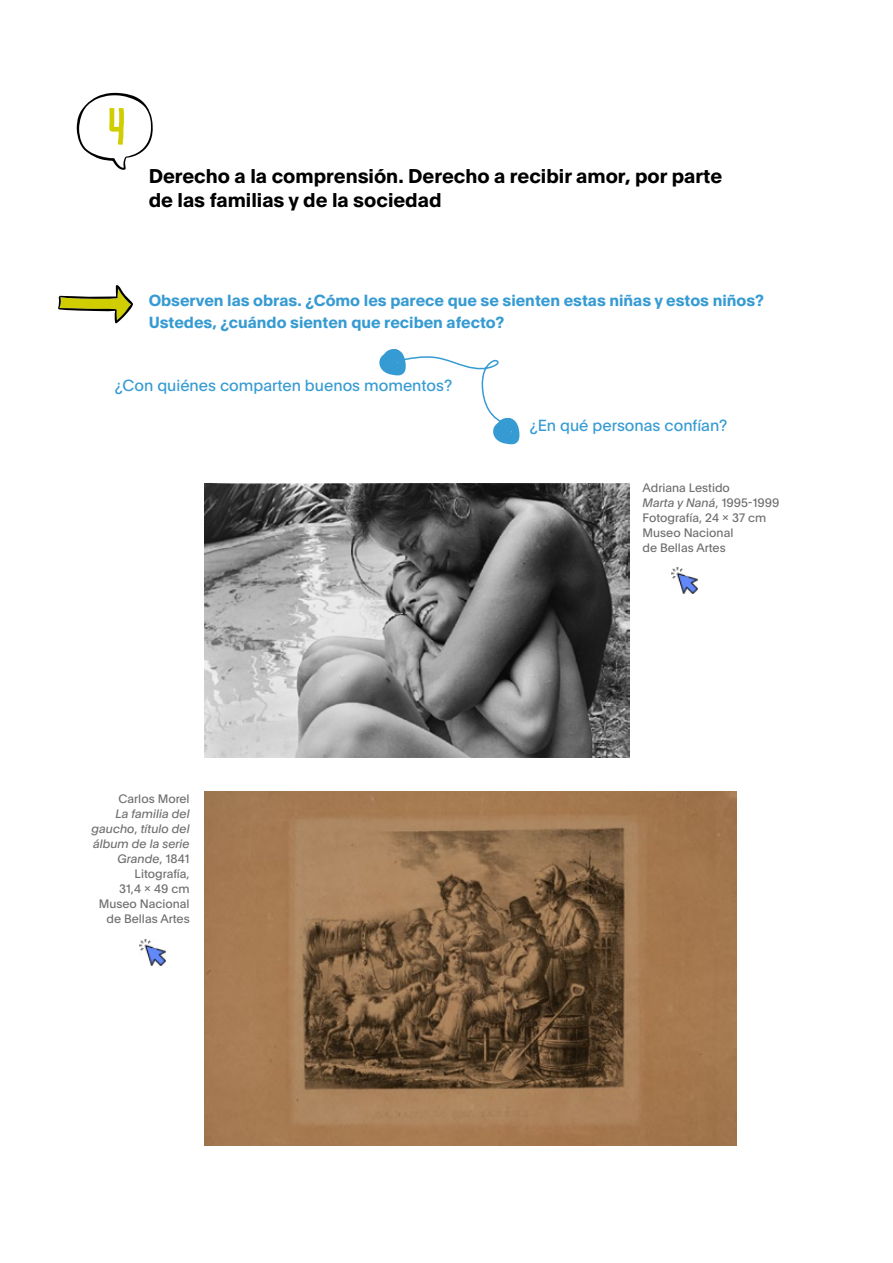
<style>
.page{position:relative;width:893px;height:1263px;background:#fff}
.page>*{position:absolute;margin:0;border:0;box-sizing:border-box;transform-origin:0 0}
.t1{font:50.4px "Something Looks Natural";color:#d0ce00}
.t2{font:700 19.5px/24px "Plain";color:#000}
.t3{font:700 15.75px/22.5px "Plain";color:#369bd3}
.t4{font:15.75px "Plain";color:#369bd3}
.t5{font:12px/15px "Plain";color:#706f6f}
.s1{font-style:italic}
</style>
<div class="page">
<img style="left:672px;top:568px;width:26px;height:26px">
<img style="left:140px;top:939px;width:26px;height:26px">
<svg style="left:76px;top:92px;width:77px;height:78px"></svg>
<svg style="left:58px;top:285px;width:75px;height:38px"></svg>
<img style="left:205px;top:792px;width:532px;height:353px">
<img style="left:205px;top:483px;width:425px;height:274px">
<svg style="left:379px;top:349px;width:140px;height:95px"></svg>
<h1 class="t1" style="left:106px;top:96px;width:23px">4</h1>
<h2 class="t2" style="left:149px;top:163px;width:575px">Derecho a la comprensión. Derecho a recibir amor, por parte de las familias y de la sociedad</h2>
<h3 class="t3" style="left:149px;top:288px;width:617px">Observen las obras. ¿Cómo les parece que se sienten estas niñas y estos niños?<br>Ustedes, ¿cuándo sienten que reciben afecto?</h3>
<h3 class="t4" style="left:115px;top:374px;width:339px">¿Con quiénes comparten buenos momentos?</h3>
<h3 class="t4" style="left:530px;top:414px;width:199px">¿En qué personas confían?</h3>
<p class="t5" style="left:642px;top:479px;width:138px">Adriana Lestido<br><span class="s1">Marta y Naná</span>, 1995-1999<br>Fotografía, 24 × 37 cm<br>Museo Nacional<br>de Bellas Artes</p>
<p class="t5" style="left:118px;top:791px;width:73px">Carlos Morel</p>
<p class="t5" style="left:91px;top:806px;width:100px;text-align:right"><span class="s1">La familia del gaucho</span>, <span class="s1">título del álbum de la serie<br>Grande</span>, 1841<br>Litografía,<br>31,4 × 49 cm<br>Museo Nacional de Bellas Artes</p>
</div>
